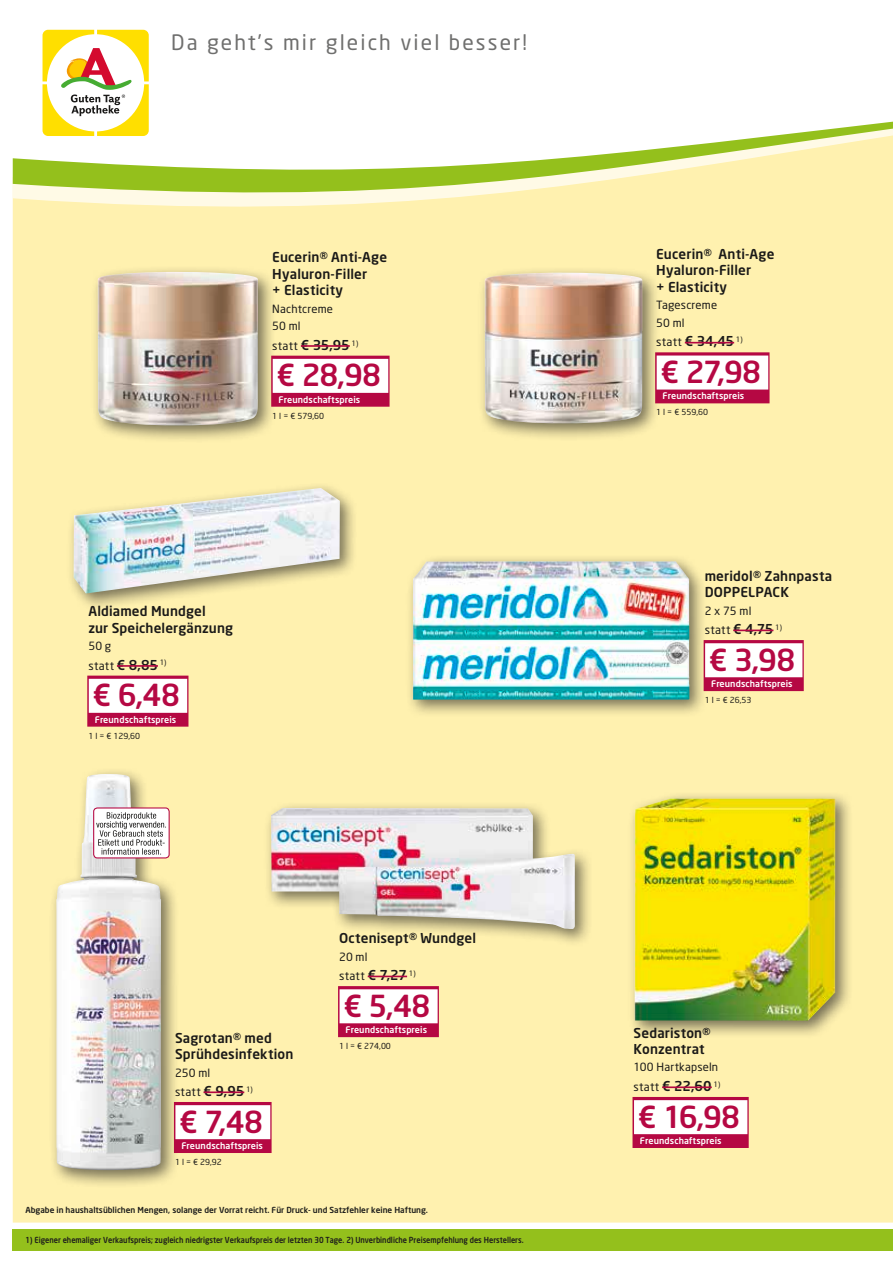
<style>
.page{position:relative;width:893px;height:1263px;background:#fff}
.page>*{position:absolute;margin:0;border:0;box-sizing:border-box;transform-origin:0 0}
._04_Angebotspreis{font:500 30px "Neo Sans";letter-spacing:-.025em;color:#b50843}
.t1{font:21px "Neo Sans";letter-spacing:.1em;color:#6f6f6e}
._01_Artikel{font:500 13.5px/16.5px "Neo Sans";letter-spacing:.01em;color:#1a1918}
._03_statt_Preis{font:500 13.5px "Neo Sans";letter-spacing:-.01em;color:#1a1918}
._03_statt_Preis-2{font:11.55px "Neo Sans";letter-spacing:.025em;color:#1a1918}
._02_Text{font:11.25px "Neo Sans";letter-spacing:.015em;color:#1a1918}
._07_T_Wirberaten{font:500 9px "Neo Sans";letter-spacing:.01em;color:#fff}
.t2{font:500 8.25px "Neo Sans";color:#1d1d1b;scale:.9 1}
.t3{font:500 8.25px "Neo Sans";color:#1d1d1b}
._05_Grundpreis{font:8.25px "Neo Sans";color:#1a1918}
.s1{font-weight:400;font-size:11.55px}
.s2{font-weight:500;font-size:13.5px}
</style>
<div class="page">
<div style="left:13px;top:95px;width:880px;height:1127px;background:#fff1af"></div>
<svg style="left:43px;top:30px;width:106px;height:91px"></svg>
<div style="left:13px;top:1229px;width:880px;height:21px;background:#94c01c"></div>
<svg style="left:13px;top:121px;width:880px;height:88px"></svg>
<div style="left:405px;top:554px;width:302px;height:164px;background:#1a1918;opacity:.6"></div>
<img style="left:413px;top:561px;width:276px;height:139px">
<div style="left:704px;top:640px;width:100px;height:51px;background:#b50843"></div>
<div style="left:705px;top:643px;width:97px;height:34px;background:#fff"></div>
<hr style="left:733px;top:629px;width:40px;height:2px;background:#b50843">
<div style="left:90px;top:265px;width:186px;height:179px;background:#1a1918;opacity:.6"></div>
<img style="left:98px;top:272px;width:160px;height:153px">
<div style="left:271px;top:356px;width:119px;height:51px;background:#b50843"></div>
<div style="left:273px;top:359px;width:115px;height:34px;background:#fff"></div>
<hr style="left:301px;top:345px;width:49px;height:2px;background:#b50843">
<div style="left:477px;top:265px;width:184px;height:177px;background:#1a1918;opacity:.6"></div>
<img style="left:485px;top:273px;width:157px;height:150px">
<div style="left:655px;top:352px;width:114px;height:51px;background:#b50843"></div>
<div style="left:657px;top:355px;width:111px;height:35px;background:#fff"></div>
<hr style="left:685px;top:342px;width:49px;height:1px;background:#b50843">
<div style="left:627px;top:791px;width:227px;height:248px;background:#1a1918;opacity:.6"></div>
<img style="left:635px;top:798px;width:200px;height:223px">
<div style="left:632px;top:1097px;width:117px;height:51px;background:#b50843"></div>
<div style="left:634px;top:1100px;width:113px;height:34px;background:#fff"></div>
<hr style="left:662px;top:1086px;width:50px;height:2px;background:#b50843">
<div style="left:66px;top:481px;width:292px;height:130px;background:#1a1918;opacity:.6"></div>
<img style="left:74px;top:488px;width:266px;height:105px">
<div style="left:87px;top:676px;width:101px;height:51px;background:#b50843"></div>
<div style="left:89px;top:679px;width:98px;height:34px;background:#fff"></div>
<hr style="left:117px;top:665px;width:41px;height:2px;background:#b50843">
<div style="left:49px;top:767px;width:130px;height:421px;background:#1a1918;opacity:.6"></div>
<img style="left:56px;top:774px;width:105px;height:396px">
<div style="left:174px;top:1102px;width:98px;height:51px;background:#b50843"></div>
<div style="left:175px;top:1105px;width:95px;height:34px;background:#fff"></div>
<hr style="left:204px;top:1091px;width:40px;height:2px;background:#b50843">
<div style="left:94px;top:808px;width:75px;height:50px;background:#fff;border-radius:4px"></div>
<div style="left:93px;top:807px;width:77px;height:51px;border:1px solid #b50843;border-radius:4px"></div>
<svg style="left:96px;top:812px;width:70px;height:43px"></svg>
<div style="left:264px;top:801px;width:329px;height:146px;background:#1a1918;opacity:.6"></div>
<img style="left:271px;top:808px;width:304px;height:121px">
<div style="left:338px;top:986px;width:101px;height:51px;background:#b50843"></div>
<div style="left:340px;top:989px;width:98px;height:34px;background:#fff"></div>
<hr style="left:368px;top:975px;width:39px;height:2px;background:#b50843">
<p class="t1" style="left:171px;top:30px;width:357px">Da geht’s mir gleich viel besser!</p>
<p class="_01_Artikel" style="left:272px;top:249px;width:116px">Eucerin® Anti-Age</p>
<p class="_01_Artikel" style="left:272px;top:265px;width:96px">Hyaluron-Filler + Elasticity</p>
<p class="_02_Text" style="left:272px;top:302px;width:62px">Nachtcreme</p>
<p class="_02_Text" style="left:272px;top:319px;width:30px">50 ml</p>
<p class="_03_statt_Preis" style="left:272px;top:336px;width:88px"><span class="s1">statt</span> € 35,95 <sup>1)</sup></p>
<p class="_04_Angebotspreis" style="left:277px;top:356px;width:106px">€ 28,98</p>
<p class="_07_T_Wirberaten" style="left:279px;top:394px;width:83px">Freundschaftspreis</p>
<p class="_05_Grundpreis" style="left:272px;top:410px;width:53px">1 l = € 579,60</p>
<p class="_01_Artikel" style="left:88px;top:603px;width:146px">Aldiamed Mundgel<br>zur Speichelergänzung</p>
<p class="_02_Text" style="left:88px;top:639px;width:24px">50 g</p>
<p class="_03_statt_Preis-2" style="left:88px;top:658px;width:80px">statt <span class="s2">€ 8,85</span> <sup>1)</sup></p>
<p class="_04_Angebotspreis" style="left:93px;top:676px;width:89px">€ 6,48</p>
<p class="_07_T_Wirberaten" style="left:95px;top:713px;width:83px">Freundschaftspreis</p>
<p class="_05_Grundpreis" style="left:88px;top:730px;width:53px">1 l = € 129,60</p>
<p class="_01_Artikel" style="left:175px;top:1029px;width:120px">Sagrotan® med<br>Sprühdesinfektion</p>
<p class="_02_Text" style="left:175px;top:1065px;width:37px">250 ml</p>
<p class="_03_statt_Preis-2" style="left:175px;top:1085px;width:79px">statt <span class="s2">€ 9,95</span> <sup>1)</sup></p>
<p class="_04_Angebotspreis" style="left:179px;top:1103px;width:85px">€ 7,48</p>
<p class="_07_T_Wirberaten" style="left:181px;top:1140px;width:83px">Freundschaftspreis</p>
<p class="_05_Grundpreis" style="left:175px;top:1157px;width:48px">1 l = € 29,92</p>
<p class="_01_Artikel" style="left:339px;top:930px;width:139px">Octenisept® Wundgel</p>
<p class="_02_Text" style="left:339px;top:949px;width:30px">20 ml</p>
<p class="_03_statt_Preis-2" style="left:339px;top:969px;width:78px">statt <span class="s2">€ 7,27</span> <sup>1)</sup></p>
<p class="_04_Angebotspreis" style="left:343px;top:987px;width:89px">€ 5,48</p>
<p class="_07_T_Wirberaten" style="left:345px;top:1024px;width:83px">Freundschaftspreis</p>
<p class="_05_Grundpreis" style="left:339px;top:1041px;width:53px">1 l = € 274,00</p>
<p class="t3" style="left:26px;top:1205px;width:404px">Abgabe in haushaltsüblichen Mengen, solange der Vorrat reicht. Für Druck- und Satzfehler keine Haftung.</p>
<p class="t2" style="left:26px;top:1235px;width:555px">1) Eigener ehemaliger Verkaufspreis; zugleich niedrigster Verkaufspreis der letzten 30 Tage. 2) Unverbindliche Preisempfehlung des Herstellers.</p>
<p class="_01_Artikel" style="left:656px;top:245px;width:120px">Eucerin® Anti-Age</p>
<p class="_01_Artikel" style="left:656px;top:262px;width:96px">Hyaluron-Filler + Elasticity</p>
<p class="_02_Text" style="left:656px;top:298px;width:63px">Tagescreme</p>
<p class="_02_Text" style="left:656px;top:316px;width:30px">50 ml</p>
<p class="_03_statt_Preis" style="left:656px;top:333px;width:88px"><span class="s1">statt</span> € 34,45 <sup>1)</sup></p>
<p class="_04_Angebotspreis" style="left:660px;top:353px;width:102px">€ 27,98</p>
<p class="_07_T_Wirberaten" style="left:663px;top:390px;width:83px">Freundschaftspreis</p>
<p class="_05_Grundpreis" style="left:656px;top:407px;width:53px">1 l = € 559,60</p>
<p class="_01_Artikel" style="left:705px;top:567px;width:129px">meridol® Zahnpasta</p>
<p class="_01_Artikel" style="left:705px;top:584px;width:86px">DOPPELPACK</p>
<p class="_02_Text" style="left:705px;top:603px;width:48px">2 x 75 ml</p>
<p class="_03_statt_Preis-2" style="left:705px;top:623px;width:79px">statt <span class="s2">€ 4,75</span> <sup>1)</sup></p>
<p class="_04_Angebotspreis" style="left:709px;top:641px;width:88px">€ 3,98</p>
<p class="_07_T_Wirberaten" style="left:711px;top:678px;width:83px">Freundschaftspreis</p>
<p class="_05_Grundpreis" style="left:705px;top:695px;width:48px">1 l = € 26,53</p>
<p class="_01_Artikel" style="left:634px;top:1024px;width:79px">Sedariston®<br>Konzentrat</p>
<p class="_02_Text" style="left:634px;top:1060px;width:86px">100 Hartkapseln</p>
<p class="_03_statt_Preis" style="left:634px;top:1077px;width:88px"><span class="s1">statt</span> € 22,60 <sup>1)</sup></p>
<p class="_04_Angebotspreis" style="left:638px;top:1098px;width:104px">€ 16,98</p>
<p class="_07_T_Wirberaten" style="left:640px;top:1135px;width:83px">Freundschaftspreis</p>
</div>
